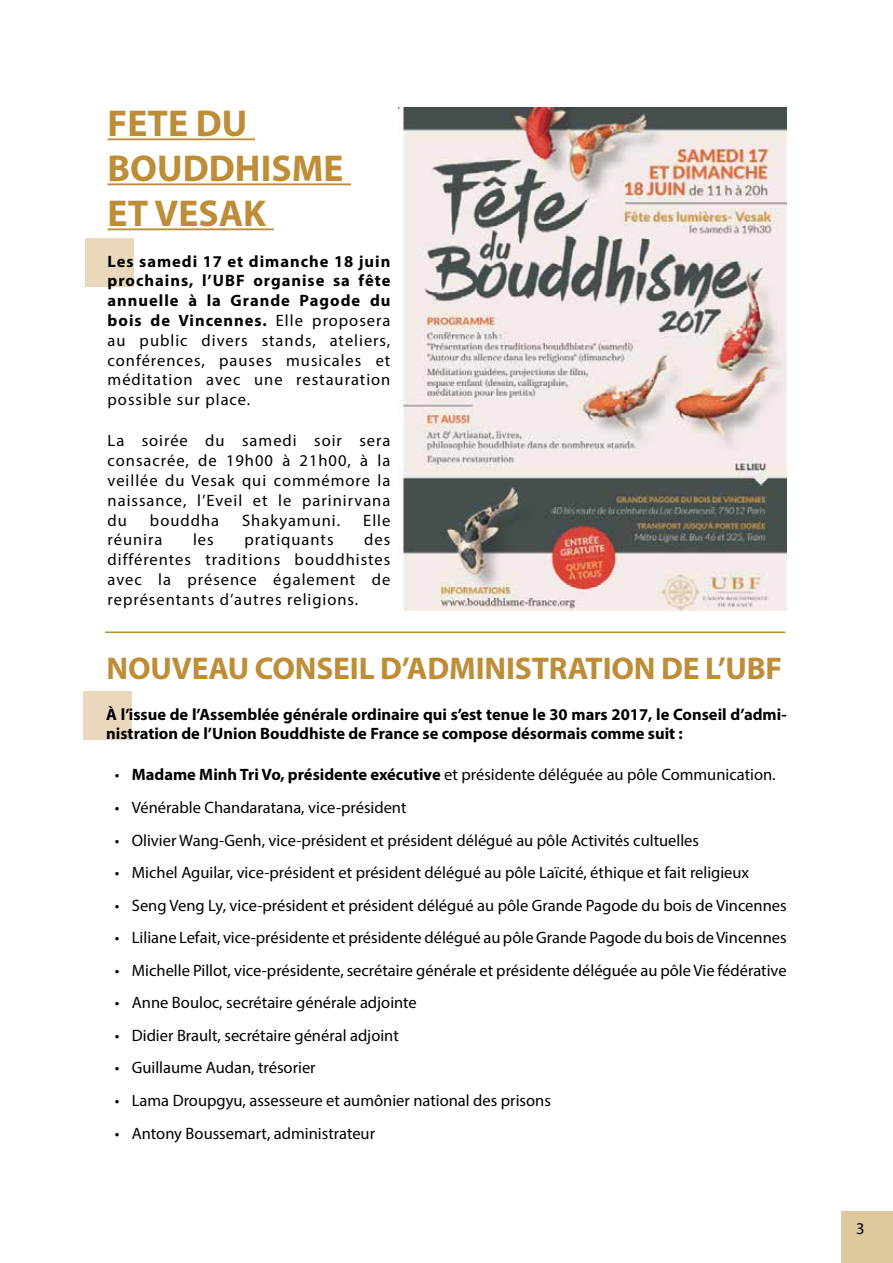
<style>
.page{position:relative;width:893px;height:1263px;background:#fff}
.page>*{position:absolute;margin:0;border:0;box-sizing:border-box;transform-origin:0 0}
.t1{font:700 37.5px/45px "Myriad Pro";color:#bd8d38}
.t2{font:700 31.5px "Myriad Pro";letter-spacing:-.005em;color:#bd8d38}
.t3{font:16.5px/19.8px "Myriad Pro";color:#000;text-align:justify}
.t4{font:700 16.5px/19.8px "Myriad Pro";color:#000}
.t5{font:16.5px "Myriad Pro";letter-spacing:.06em;color:#000}
.s1{font-weight:700}
</style>
<div class="page">
<div style="left:841px;top:1210px;width:52px;height:53px;background:#dfc79e"></div>
<div style="left:85px;top:238px;width:49px;height:49px;background:#e9d8bb"></div>
<hr style="left:108px;top:138px;width:147px;height:2px;background:#bd8d38">
<hr style="left:108px;top:183px;width:243px;height:2px;background:#bd8d38">
<hr style="left:108px;top:228px;width:166px;height:2px;background:#bd8d38">
<img style="left:399px;top:107px;width:388px;height:503px">
<div style="left:83px;top:691px;width:49px;height:48px;background:#e9d8bb"></div>
<hr style="left:105px;top:631px;width:680px;height:2px;background:#bd8d38">
<h1 class="t1" style="left:108px;top:99px;width:237px">FETE DU<br>BOUDDHISME<br>ET VESAK</h1>
<p class="t3" style="left:108px;top:251px;width:284px"><span class="s1">Les samedi 17 et dimanche 18 juin prochains, l’UBF organise sa fête annuelle à la Grande Pagode du bois de Vincennes.</span> Elle proposera au public divers stands, ateliers, conférences, pauses musicales et méditation avec une restauration possible sur place.</p>
<p class="t3" style="left:108px;top:431px;width:284px">La soirée du samedi soir sera consacrée, de 19h00 à 21h00, à la veillée du Vesak qui commémore la naissance, l’Eveil et le parinirvana du</p>
<p class="t5" style="left:150px;top:510px;width:71px">bouddha</p>
<p class="t5" style="left:242px;top:510px;width:100px">Shakyamuni.</p>
<p class="t3" style="left:363px;top:510px;width:29px">Elle</p>
<p class="t5" style="left:108px;top:530px;width:56px">réunira</p>
<p class="t3" style="left:193px;top:530px;width:22px">les</p>
<p class="t5" style="left:244px;top:530px;width:91px">pratiquants</p>
<p class="t3" style="left:108px;top:530px;width:284px;text-indent:257px">des différentes traditions bouddhistes avec la présence également de représentants d’autres religions.</p>
<h2 class="t2" style="left:107px;top:647px;width:677px">NOUVEAU CONSEIL D’ADMINISTRATION DE L’UBF</h2>
<p class="t4" style="left:106px;top:703px;width:682px">À l’issue de l’Assemblée générale ordinaire qui s’est tenue le 30 mars 2017, le Conseil d’admi&shy;nistration de l’Union Bouddhiste de France se compose désormais comme suit :</p>
<p class="t3" style="left:115px;top:765px;width:662px">• <span class="s1">Madame Minh Tri Vo, présidente exécutive</span> et présidente déléguée au pôle Communication.</p>
<p class="t3" style="left:115px;top:797px;width:293px">• Vénérable Chandaratana, vice-président</p>
<p class="t3" style="left:115px;top:830px;width:586px">• Olivier Wang-Genh, vice-président et président délégué au pôle Activités cultuelles</p>
<p class="t3" style="left:115px;top:862px;width:636px">• Michel Aguilar, vice-président et président délégué au pôle Laïcité, éthique et fait religieux</p>
<p class="t3" style="left:115px;top:895px;width:673px">• Seng Veng Ly, vice-président et président délégué au pôle Grande Pagode du bois de Vincennes</p>
<p class="t3" style="left:115px;top:927px;width:673px">• Liliane Lefait, vice-présidente et présidente délégué au pôle Grande Pagode du bois de Vincennes</p>
<p class="t3" style="left:115px;top:960px;width:673px">• Michelle Pillot, vice-présidente, secrétaire générale et présidente déléguée au pôle Vie fédérative</p>
<p class="t3" style="left:115px;top:993px;width:304px">• Anne Bouloc, secrétaire générale adjointe</p>
<p class="t3" style="left:115px;top:1025px;width:285px">• Didier Brault, secrétaire général adjoint</p>
<p class="t3" style="left:115px;top:1058px;width:202px">• Guillaume Audan, trésorier</p>
<p class="t3" style="left:115px;top:1090px;width:438px">• Lama Droupgyu, assesseure et aumônier national des prisons</p>
<p class="t3" style="left:115px;top:1123px;width:262px">• Antony Boussemart, administrateur</p>
<p class="t3" style="left:856px;top:1218px;width:10px">3</p>
</div>
